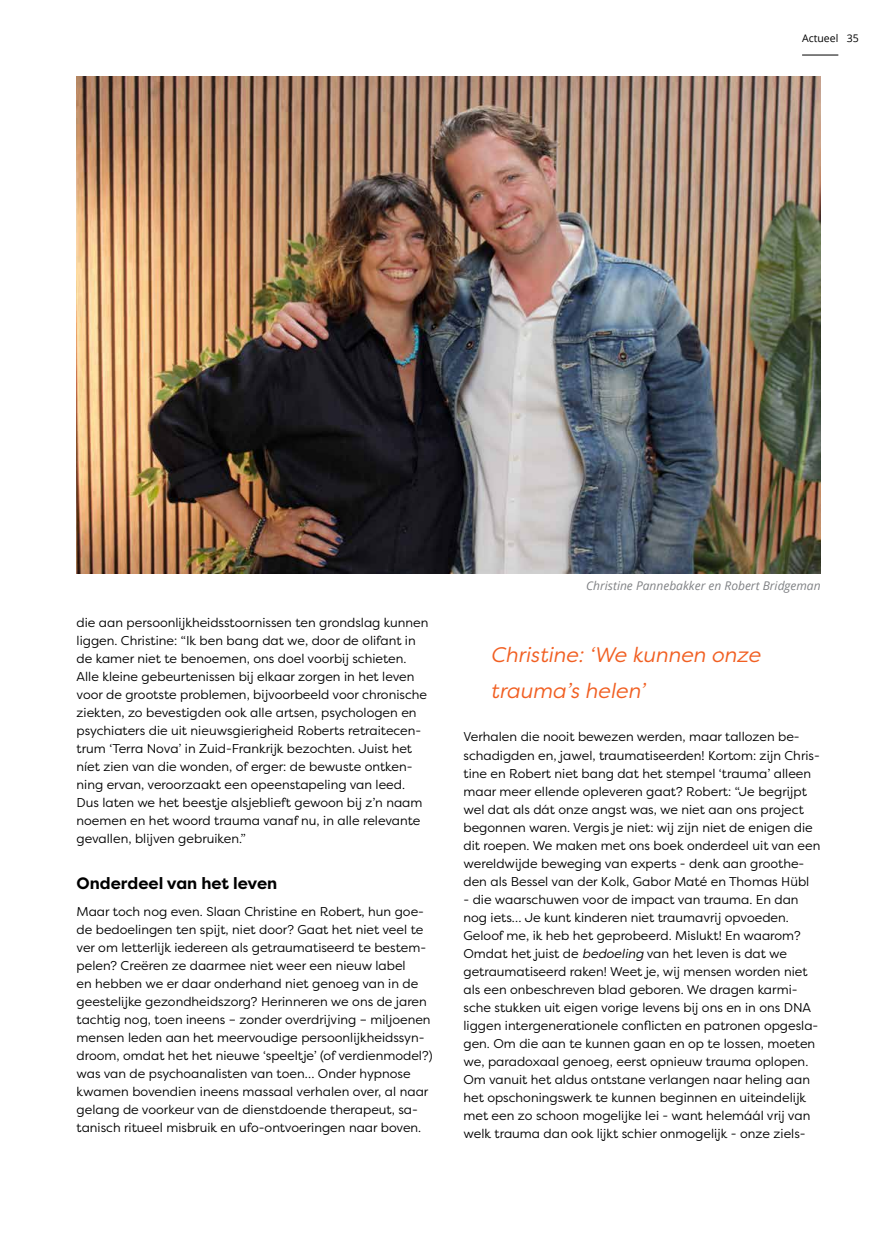
<style>
.page{position:relative;width:893px;height:1234px;background:#fff}
.page>*{position:absolute;margin:0;border:0;box-sizing:border-box;transform-origin:0 0}
.t1{font:italic 21px/36px "Filson Pro";color:#f15f22}
.t2{font:700 16.5px "Filson Pro";color:#000}
.t3{font:12.75px/18px "Filson Pro";color:#000}
.t4{font:italic 12px "Open Sans";color:#808285}
.t5{font:10.5px "Open Sans";color:#000}
.s1{font-style:italic}
</style>
<div class="page">
<img style="left:77px;top:77px;width:744px;height:496px">
<hr style="left:802px;top:55px;width:36px;height:1px;background:#000">
<p class="t5" style="left:802px;top:31px;width:58px">Actueel 35</p>
<p class="t3" style="left:77px;top:612px;width:353px">die aan persoonlijkheidsstoornissen ten grondslag kunnen liggen. Christine: “Ik ben bang dat we, door de olifant in de kamer niet te benoemen, ons doel voorbij schieten.<br>Alle kleine gebeurtenissen bij elkaar zorgen in het leven voor de grootste problemen, bijvoorbeeld voor chronische ziekten, zo bevestigden ook alle artsen, psychologen en psychiaters die uit nieuwsgierigheid Roberts retraitecen&shy;trum ‘Terra Nova’ in Zuid-Frankrijk bezochten. Juist het níet zien van die wonden, of erger: de bewuste ontken&shy;ning ervan, veroorzaakt een opeenstapeling van leed.<br>Dus laten we het beestje alsjeblieft gewoon bij z’n naam noemen en het woord trauma vanaf nu, in alle relevante gevallen, blijven gebruiken.”</p>
<p class="t2" style="left:77px;top:872px;width:202px">Onderdeel van het leven</p>
<p class="t3" style="left:77px;top:901px;width:357px">Maar toch nog even. Slaan Christine en Robert, hun goe&shy;de bedoelingen ten spijt, niet door? Gaat het niet veel te ver om letterlijk iedereen als getraumatiseerd te bestem&shy;pelen? Creëren ze daarmee niet weer een nieuw label<br>en hebben we er daar onderhand niet genoeg van in de geestelijke gezondheidszorg? Herinneren we ons de jaren tachtig nog, toen ineens – zonder overdrijving – miljoenen mensen leden aan het meervoudige persoonlijkheidssyn&shy;droom, omdat het het nieuwe ‘speeltje’ (of verdienmodel?) was van de psychoanalisten van toen… Onder hypnose kwamen bovendien ineens massaal verhalen over, al naar gelang de voorkeur van de dienstdoende therapeut, sa&shy;tanisch ritueel misbruik en ufo-ontvoeringen naar boven.</p>
<p class="t4" style="left:586px;top:577px;width:236px">Christine Pannebakker en Robert Bridgeman</p>
<h1 class="t1" style="left:491px;top:635px;width:271px">Christine: ‘We kunnen onze trauma’s helen’</h1>
<p class="t3" style="left:463px;top:727px;width:358px">Verhalen die nooit bewezen werden, maar tallozen be&shy;schadigden en, jawel, traumatiseerden! Kortom: zijn Chris&shy;tine en Robert niet bang dat het stempel ‘trauma’ alleen maar meer ellende opleveren gaat? Robert: “Je begrijpt wel dat als dát onze angst was, we niet aan ons project begonnen waren. Vergis je niet: wij zijn niet de enigen die dit roepen. We maken met ons boek onderdeel uit van een wereldwijde beweging van experts - denk aan groothe&shy;den als Bessel van der Kolk, Gabor Maté en Thomas Hübl</p>
<p class="t3" style="left:463px;top:889px;width:356px">- die waarschuwen voor de impact van trauma. En dan nog iets… Je kunt kinderen niet traumavrij opvoeden.<br>Geloof me, ik heb het geprobeerd. Mislukt! En waarom?<br>Omdat het juist de <span class="s1">bedoeling</span> van het leven is dat we getraumatiseerd raken! Weet je, wij mensen worden niet als een onbeschreven blad geboren. We dragen karmi&shy;sche stukken uit eigen vorige levens bij ons en in ons DNA liggen intergenerationele conflicten en patronen opgesla&shy;gen. Om die aan te kunnen gaan en op te lossen, moeten we, paradoxaal genoeg, eerst opnieuw trauma oplopen.<br>Om vanuit het aldus ontstane verlangen naar heling aan het opschoningswerk te kunnen beginnen en uiteindelijk met een zo schoon mogelijke lei - want helemáál vrij van welk trauma dan ook lijkt schier onmogelijk - onze ziels-</p>
</div>
